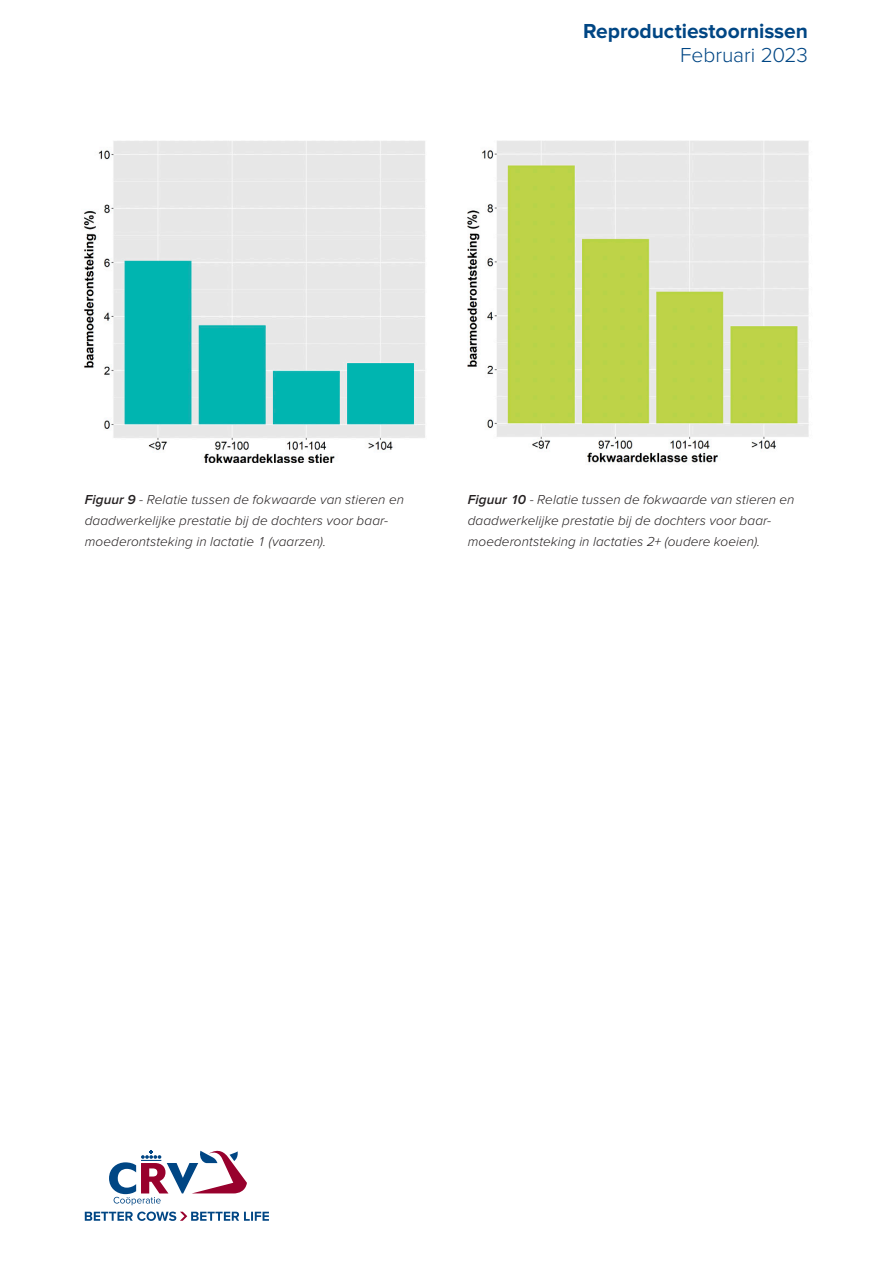
<style>
.page{position:relative;width:893px;height:1263px;background:#fff}
.page>*{position:absolute;margin:0;border:0;box-sizing:border-box;transform-origin:0 0}
.Body_text{font:700 21px "Proxima Nova";letter-spacing:-.005em;color:#004684}
.Body_text-2{font:300 21px "Proxima Nova";letter-spacing:-.005em;color:#004684}
.Platte_tekst{font:italic 300 13.5px/21px "Proxima Nova";letter-spacing:.005em;color:#231f20}
.s1{font-weight:600}
</style>
<div class="page">
<svg style="left:85px;top:1211px;width:184px;height:10px"></svg>
<svg style="left:109px;top:1150px;width:138px;height:55px"></svg>
<img style="left:83px;top:141px;width:342px;height:322px">
<img style="left:467px;top:140px;width:342px;height:325px">
<p class="Body_text" style="left:583px;top:19px;width:226px">Reproductiestoornissen</p>
<p class="Body_text-2" style="left:680px;top:43px;width:129px">Februari 2023</p>
<p class="Platte_tekst" style="left:85px;top:489px;width:321px"><span class="s1">Figuur 9</span> - Relatie tussen de fokwaarde van stieren en daadwerkelijke prestatie bij de dochters voor baar&shy;moederontsteking in lactatie 1 (vaarzen).</p>
<p class="Platte_tekst" style="left:468px;top:489px;width:328px"><span class="s1">Figuur 10</span> - Relatie tussen de fokwaarde van stieren en daadwerkelijke prestatie bij de dochters voor baar&shy;moederontsteking in lactaties 2+ (oudere koeien).</p>
</div>
